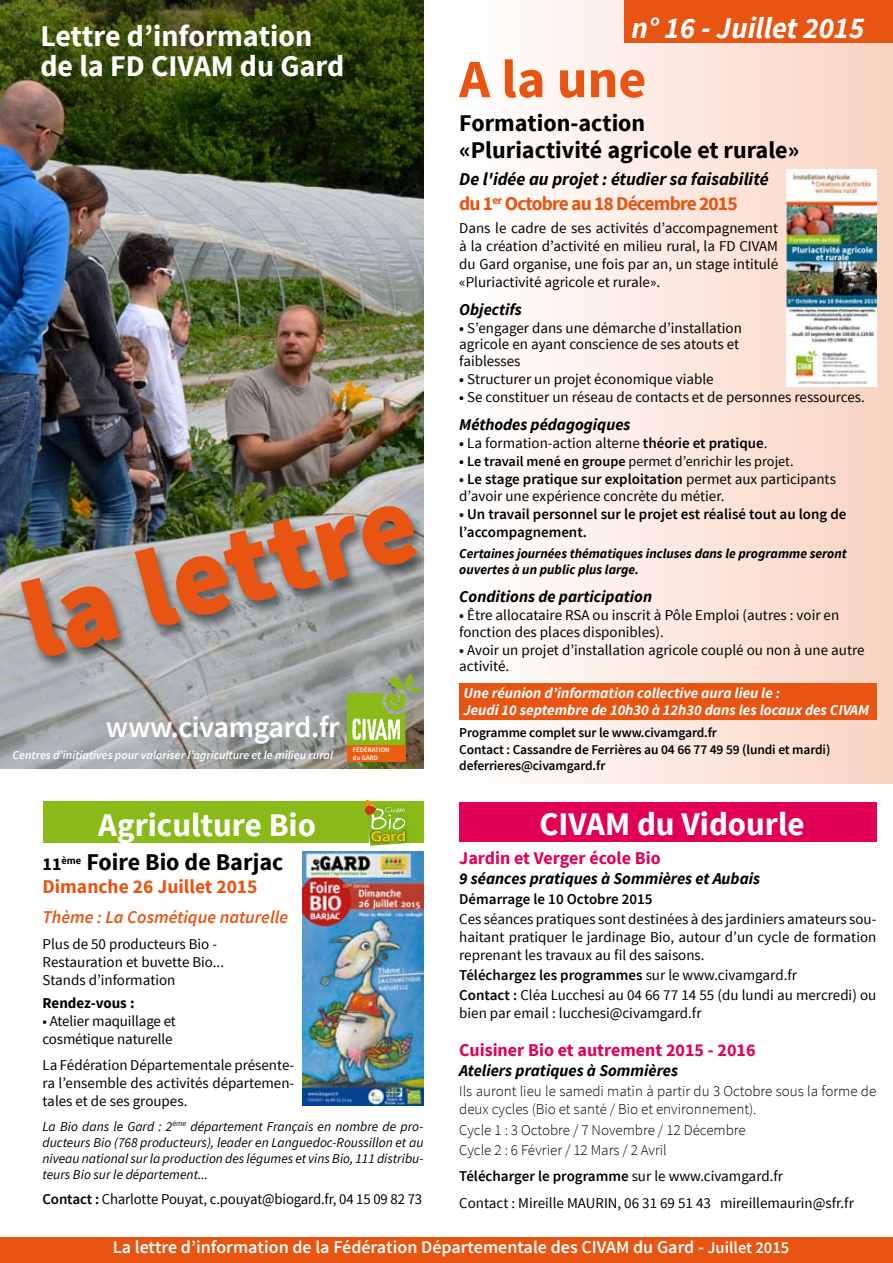
<style>
.page{position:relative;width:893px;height:1263px;background:#fff}
.page>*{position:absolute;margin:0;border:0;box-sizing:border-box;transform-origin:0 0}
.t1{font:900 112.5px "Source Sans Pro";color:#e85412}
.t2{font:700 54px "Source Sans Pro";color:#e85412}
.t3{font:700 33px "Source Sans Pro";color:#fff}
.t4{font:700 30px/30px "Source Sans Pro";color:#fff}
.t5{font:600 30px "Source Sans Pro";letter-spacing:-.01em;color:#fff}
.t6{font:italic 700 30px "Source Sans Pro";color:#fff}
.t7{font:700 24px/27px "Source Sans Pro";color:#000}
.t8{font:700 19.5px "Source Sans Pro";letter-spacing:-.045em;color:#e85412}
.t9{font:700 19.5px "Source Sans Pro";color:#e85412}
.t10{font:600 18px "Source Sans Pro";color:#fff}
.t11{font:700 18px "Source Sans Pro";color:#e20056}
.t12{font:italic 700 18px "Source Sans Pro";color:#000}
.t13{font:italic 600 18px "Source Sans Pro";color:#e85412}
.t14{font:italic 700 16.5px "Source Sans Pro";color:#000}
.t15{font:15px/18px "Source Sans Pro";color:#000}
.t16{font:300 15px/18px "Source Sans Pro";color:#000}
.t17{font:italic 700 15px/16.5px "Source Sans Pro";color:#fff}
.t18{font:600 15px/18px "Source Sans Pro";color:#000}
.t19{font:700 15px "Source Sans Pro";color:#000}
.t20{font:14.25px "Source Sans Pro";color:#000}
.t21{font:italic 13.5px/16.2px "Source Sans Pro";color:#000;text-align:justify}
.t22{font:600 13.5px/16.5px "Source Sans Pro";letter-spacing:-.01em;color:#000}
.t23{font:italic 700 13.5px/16.5px "Source Sans Pro";color:#000}
.t24{font:italic 600 12px "Source Sans Pro";color:#fff}
.t25{font:700 10.5px "Source Sans Pro";color:#000}
.t26{font:600 6.75px/8.1px "Source Sans Pro";color:#fff}
.s1{font-size:18px}
.s2{font-weight:600}
.s3{font-weight:600;font-size:15px}
.s4{font-size:16.5px}
</style>
<div class="page">
<div style="left:0;top:1237px;width:893px;height:26px;background:#e85412"></div>
<img style="left:0;top:0;width:423px;height:769px">
<div style="left:459px;top:0;width:434px;height:783px;background:linear-gradient(to right,#fff,#f9d3c2)"></div>
<div style="left:347px;top:745px;width:58px;height:17px;background:#e95e0f"></div>
<svg style="left:347px;top:673px;width:74px;height:72px"></svg>
<svg style="left:106px;top:714px;width:234px;height:30px"></svg>
<div style="left:17px;top:505px;width:411px;height:165px;background:#000;opacity:.5"></div>
<img style="left:787px;top:170px;width:89px;height:217px">
<div style="left:625px;top:0;width:268px;height:43px;background:#e85412"></div>
<div style="left:43px;top:801px;width:380px;height:42px;background:#89ba17"></div>
<svg style="left:365px;top:799px;width:44px;height:47px"></svg>
<img style="left:303px;top:851px;width:121px;height:255px">
<div style="left:459px;top:803px;width:417px;height:39px;background:#e20056"></div>
<div style="left:459px;top:683px;width:417px;height:37px;background:#e85412"></div>
<h3 class="t4" style="left:40px;top:22px;width:305px">Lettre d’information de la FD CIVAM du Gard</h3>
<h1 class="t1" style="left:6px;top:553px;width:405px;rotate:-15deg">la lettre</h1>
<h3 class="t5" style="left:106px;top:708px;width:235px">www.civamgard.fr</h3>
<p class="t24" style="left:13px;top:747px;width:322px">Centres d’initiatives pour valoriser l’agriculture et le milieu rural</p>
<p class="t26" style="left:353px;top:745px;width:38px">FÉDÉRATION du GARD</p>
<h3 class="t3" style="left:98px;top:804px;width:219px">Agriculture Bio</h3>
<p class="t25" style="left:43px;top:854px;width:40px"><span class="s1">11</span>ème</p>
<h3 class="t7" style="left:86px;top:850px;width:198px">Foire Bio de Barjac</h3>
<h3 class="t9" style="left:43px;top:874px;width:217px">Dimanche 26 Juillet 2015</h3>
<p class="t13" style="left:43px;top:905px;width:247px">Thème : La Cosmétique naturelle</p>
<p class="t15" style="left:43px;top:936px;width:183px">Plus de 50 producteurs Bio -<br>Restauration et buvette Bio...<br>Stands d’information</p>
<p class="t19" style="left:43px;top:993px;width:93px">Rendez-vous :</p>
<p class="t15" style="left:43px;top:1012px;width:135px">■ Atelier maquillage et cosmétique naturelle</p>
<p class="t15" style="left:43px;top:1056px;width:253px;text-align:justify">La Fédération Départementale présente&shy;ra l’ensemble des activités départemen&shy;tales et de ses groupes.</p>
<p class="t21" style="left:43px;top:1118px;width:382px">La Bio dans le Gard : 2<sup>ème</sup> département Français en nombre de pro&shy;ducteurs Bio (768 producteurs), leader en Languedoc-Roussillon et au niveau national sur la production des légumes et vins Bio, 111 distribu&shy;teurs Bio sur le département...</p>
<p class="t15" style="left:43px;top:1191px;width:381px"><span class="s2">Contact :</span> Charlotte Pouyat, c.pouyat@biogard.fr, 04 15 09 82 73</p>
<h3 class="t6" style="left:632px;top:9px;width:234px">n° 16 - Juillet 2015</h3>
<h2 class="t2" style="left:459px;top:45px;width:189px">A la une</h2>
<h3 class="t7" style="left:459px;top:111px;width:341px">Formation-action<br>«Pluriactivité agricole et rurale»</h3>
<p class="t12" style="left:459px;top:168px;width:311px">De l'idée au projet : étudier sa faisabilité</p>
<h3 class="t8" style="left:459px;top:191px;width:280px">du 1<sup>er</sup> Octobre au 18 Décembre 2015</h3>
<p class="t15" style="left:459px;top:219px;width:320px;text-align:justify">Dans le cadre de ses activités d’accompagnement à la création d’activité en milieu rural, la FD CIVAM du Gard organise, une fois par an, un stage intitulé «Pluriactivité agricole et rurale».</p>
<p class="t14" style="left:459px;top:299px;width:64px">Objectifs</p>
<p class="t15" style="left:459px;top:320px;width:284px;line-height:16.5px"><span class="s2">•</span> S’engager dans une démarche d’installation agricole en ayant conscience de ses atouts et faiblesses</p>
<p class="t15" style="left:459px;top:370px;width:256px"><span class="s2">•</span> Structurer un projet économique viable</p>
<p class="t15" style="left:459px;top:388px;width:407px"><span class="s2">•</span> Se constituer un réseau de contacts et de personnes ressources.</p>
<p class="t14" style="left:459px;top:414px;width:173px">Méthodes pédagogiques</p>
<p class="t15" style="left:459px;top:435px;width:310px"><span class="s2">•</span> La formation-action alterne <span class="s2">théorie et pratique</span>.</p>
<p class="t20" style="left:459px;top:453px;width:336px"><span class="s3">•</span> <span class="s2">Le travail mené en groupe</span> permet d’enrichir les projet.</p>
<p class="t15" style="left:459px;top:471px;width:378px;line-height:16.5px"><span class="s2">• Le stage pratique sur exploitation</span> permet aux participants d’avoir une expérience concrète du métier.</p>
<p class="t18" style="left:459px;top:505px;width:389px">• Un travail personnel sur le projet est réalisé tout au long de l’accompagnement.</p>
<p class="t23" style="left:459px;top:545px;width:389px">Certaines journées thématiques incluses dans le programme seront ouvertes à un public plus large.</p>
<p class="t14" style="left:459px;top:586px;width:194px">Conditions de participation</p>
<p class="t15" style="left:459px;top:607px;width:381px;line-height:16.5px"><span class="s2">•</span> Être allocataire RSA ou inscrit à Pôle Emploi (autres : voir en fonction des places disponibles).</p>
<p class="t15" style="left:459px;top:642px;width:407px;line-height:16.5px"><span class="s2">•</span> Avoir un projet d’installation agricole couplé ou non à une autre activité.</p>
<p class="t17" style="left:463px;top:685px;width:407px">Une réunion d’information collective aura lieu le :<br>Jeudi 10 septembre de 10h30 à 12h30 dans les locaux des CIVAM</p>
<p class="t22" style="left:459px;top:725px;width:373px">Programme complet sur le www.civamgard.fr<br>Contact : Cassandre de Ferrières au 04 66 77 49 59 (lundi et mardi) deferrieres@civamgard.fr</p>
<h3 class="t3" style="left:539px;top:803px;width:267px">CIVAM du Vidourle</h3>
<p class="t11" style="left:459px;top:846px;width:203px">Jardin et Verger école Bio</p>
<p class="t14" style="left:459px;top:868px;width:302px">9 séances pratiques à Sommières et Aubais</p>
<p class="t18" style="left:459px;top:890px;width:195px">Démarrage le 10 Octobre 2015</p>
<p class="t15" style="left:459px;top:910px;width:419px;text-align:justify">Ces séances pratiques sont destinées à des jardiniers amateurs sou&shy;haitant pratiquer le jardinage Bio, autour d’un cycle de formation reprenant les travaux au fil des saisons.</p>
<p class="t15" style="left:459px;top:965px;width:419px;line-height:20.1px"><span class="s2">Téléchargez les programmes</span> sur le www.civamgard.fr<br><span class="s2">Contact :</span> Cléa Lucchesi au 04 66 77 14 55 (du lundi au mercredi) ou</p>
<p class="t15" style="left:459px;top:1004px;width:244px">bien par email : lucchesi@civamgard.fr</p>
<p class="t11" style="left:459px;top:1039px;width:298px">Cuisiner Bio et autrement 2015 - 2016</p>
<p class="t14" style="left:459px;top:1060px;width:220px">Ateliers pratiques à Sommières</p>
<p class="t16" style="left:459px;top:1082px;width:419px">Ils auront lieu le samedi matin à partir du 3 Octobre sous la forme de deux cycles (Bio et santé / Bio et environnement).</p>
<p class="t16" style="left:459px;top:1119px;width:288px;line-height:20.1px">Cycle 1 : 3 Octobre / 7 Novembre / 12 Décembre<br>Cycle 2 : 6 Février / 12 Mars / 2 Avril</p>
<p class="t15" style="left:459px;top:1163px;width:396px;line-height:26.5px"><span class="s2">Télécharger le programme</span> sur le www.civamgard.fr<br>Contact : Mireille MAURIN, 06 31 69 51 43 mireillemaurin@sfr.fr</p>
<p class="t10" style="left:113px;top:1235px;width:678px">La lettre d’information de la Fédération Départementale des CIVAM du Gard - <span class="s4">Juillet 2015</span></p>
</div>
